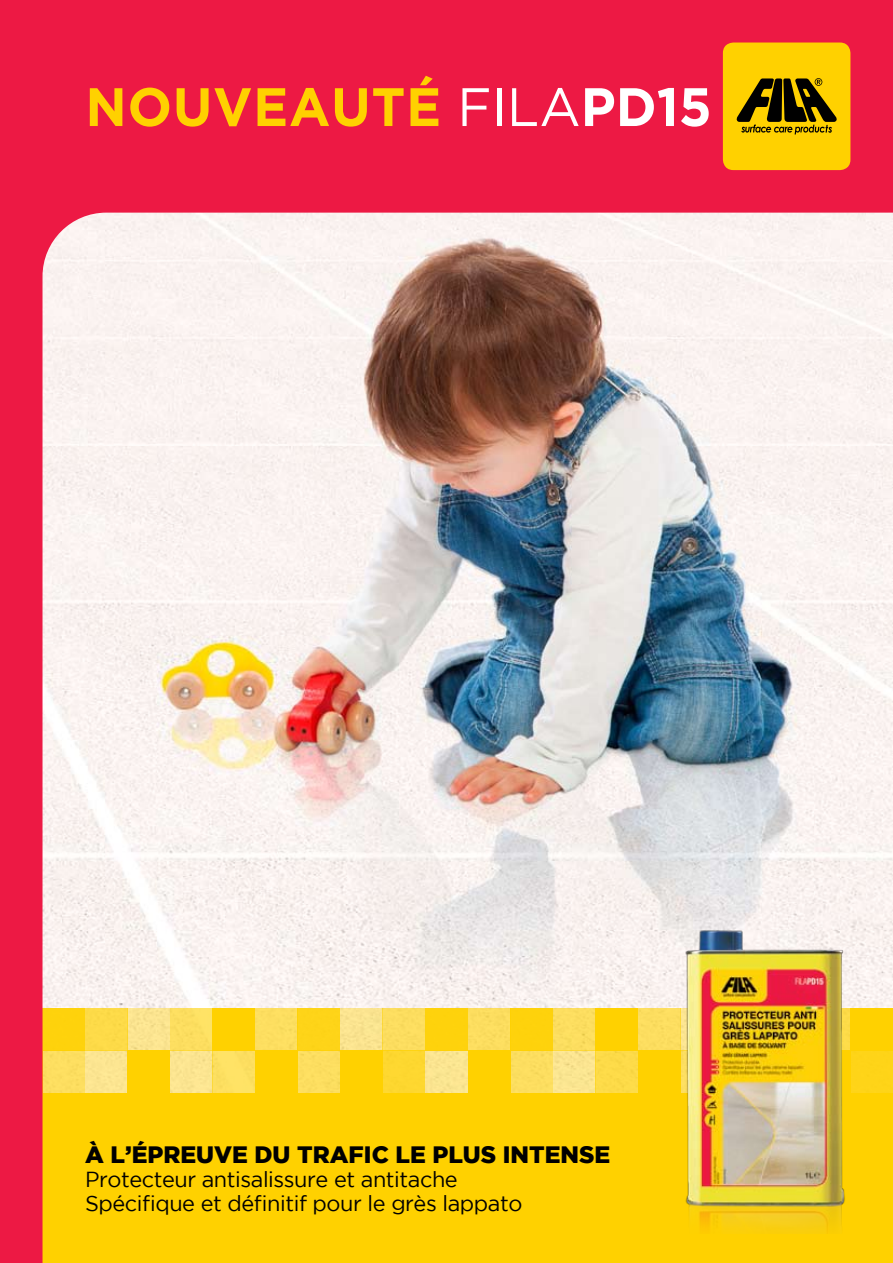
<style>
.page{position:relative;width:893px;height:1263px;background:#fff}
.page>*{position:absolute;margin:0;border:0;box-sizing:border-box;transform-origin:0 0}
.t1{font:700 54px "Gotham";letter-spacing:.015em;color:#ffd100}
.t2{font:900 23.7px "Gotham";color:#000}
.t3{font:21.75px/24px "Gotham";letter-spacing:-.02em;color:#000}
.s1{font-weight:400;color:#fff}
.s2{color:#fff}
</style>
<div class="page">
<img style="left:0;top:0;width:893px;height:1263px">
<div style="left:723px;top:43px;width:127px;height:127px;background:#ffd100;border-radius:10px"></div>
<svg style="left:736px;top:78px;width:101px;height:56px"></svg>
<h1 class="t1" style="left:85px;top:76px;width:628px">NOUVEAUTÉ <span class="s1">FILA</span><span class="s2">PD15</span></h1>
<p class="t2" style="left:85px;top:1141px;width:527px">À L’ÉPREUVE DU TRAFIC LE PLUS INTENSE</p>
<p class="t3" style="left:85px;top:1167px;width:439px">Protecteur antisalissure et antitache<br>Spécifique et définitif pour le grès lappato</p>
</div>
